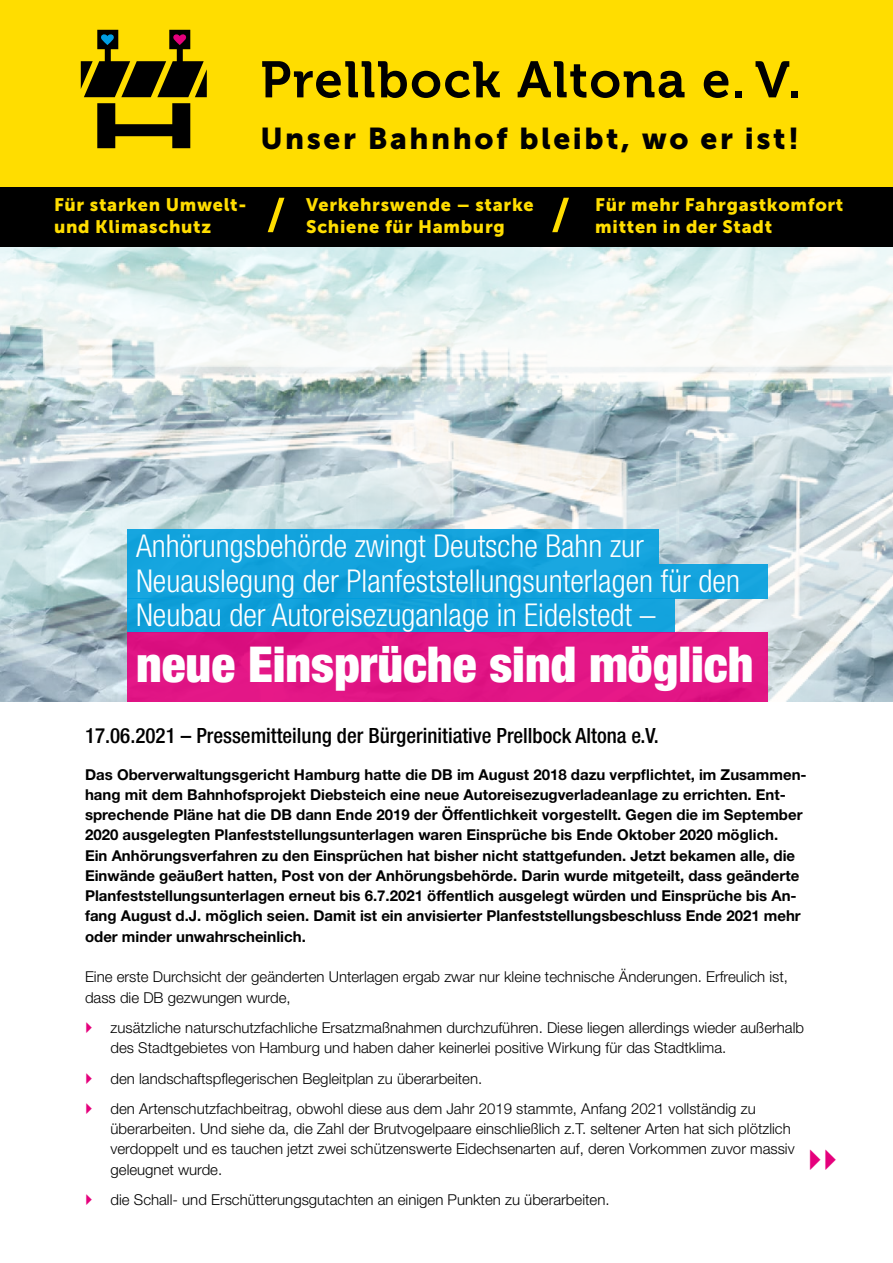
<style>
.page{position:relative;width:893px;height:1263px;background:#fff}
.page>*{position:absolute;margin:0;border:0;box-sizing:border-box;transform-origin:0 0}
.t1{font:51px "Museo 700";letter-spacing:.03em;color:#000}
.t2{font:900 condensed 49.5px "Helvetica Neue LT Std";color:#fff}
.t3{font:300 condensed 31.5px/34.5px "Helvetica Neue LT Std";color:#fff}
.t4{font:30px "Museo Sans 900";letter-spacing:.085em;color:#000}
.t5{font:500 condensed 21px "Helvetica Neue LT Std";color:#000}
.t6{font:18px/21.6px "Museo Sans 900";letter-spacing:.04em;color:#fd0}
.t7{font:700 15px/20.2px "Helvetica Neue LT Std";color:#000}
.t8{font:300 15px/20.2px "Helvetica Neue LT Std";color:#000}
</style>
<div class="page">
<img style="left:0;top:247px;width:893px;height:455px">
<div style="left:0;top:186px;width:893px;height:61px;background:#000"></div>
<div style="left:0;top:0;width:893px;height:186px;background:#fd0"></div>
<svg style="left:81px;top:30px;width:126px;height:118px"></svg>
<svg style="left:267px;top:198px;width:18px;height:34px"></svg>
<svg style="left:552px;top:198px;width:17px;height:34px"></svg>
<div style="left:127px;top:529px;width:532px;height:35px;background:#14a4de"></div>
<div style="left:127px;top:598px;width:548px;height:35px;background:#12a1db"></div>
<div style="left:127px;top:564px;width:641px;height:34px;background:#13a2dc"></div>
<div style="left:127px;top:632px;width:641px;height:70px;background:#e21686"></div>
<h1 class="t1" style="left:260px;top:51px;width:542px">Prellbock Altona e. V.</h1>
<h3 class="t4" style="left:260px;top:121px;width:540px">Unser Bahnhof bleibt, wo er ist!</h3>
<p class="t6" style="left:54px;top:194px;width:194px">Für starken Umwelt&shy;und Klimaschutz</p>
<p class="t6" style="left:306px;top:194px;width:229px">Verkehrswende – starke<br>Schiene für Hamburg</p>
<p class="t6" style="left:595px;top:194px;width:250px">Für mehr Fahrgastkomfort mitten in der Stadt</p>
<h3 class="t3" style="left:136px;top:529px;width:605px">Anhörungsbehörde zwingt Deutsche Bahn zur<br>Neuauslegung der Planfeststellungsunterlagen für den<br>Neubau der Autoreisezuganlage in Eidelstedt –</h3>
<h2 class="t2" style="left:136px;top:634px;width:619px">neue Einsprüche sind möglich</h2>
<h3 class="t5" style="left:85px;top:722px;width:575px">17.06.2021 – Pressemitteilung der Bürgerinitiative Prellbock Altona e.V.</h3>
<p class="t7" style="left:85px;top:764px;width:723px">Das Oberverwaltungsgericht Hamburg hatte die DB im August 2018 dazu verpflichtet, im Zusammen&shy;hang mit dem Bahnhofsprojekt Diebsteich eine neue Autoreisezugverladeanlage zu errichten. Ent&shy;sprechende Pläne hat die DB dann Ende 2019 der Öffentlichkeit vorgestellt. Gegen die im September 2020 ausgelegten Planfeststellungsunterlagen waren Einsprüche bis Ende Oktober 2020 möglich.<br>Ein Anhörungsverfahren zu den Einsprüchen hat bisher nicht stattgefunden. Jetzt bekamen alle, die Einwände geäußert hatten, Post von der Anhörungsbehörde. Darin wurde mitgeteilt, dass geänderte Planfeststellungsunterlagen erneut bis 6.7.2021 öffentlich ausgelegt würden und Einsprüche bis An&shy;fang August d.J. möglich seien. Damit ist ein anvisierter Planfeststellungsbeschluss Ende 2021 mehr oder minder unwahrscheinlich.</p>
<p class="t8" style="left:85px;top:966px;width:704px">Eine erste Durchsicht der geänderten Unterlagen ergab zwar nur kleine technische Änderungen. Erfreulich ist, dass die DB gezwungen wurde,</p>
<p class="t8" style="left:111px;top:1017px;width:695px">zusätzliche naturschutzfachliche Ersatzmaßnahmen durchzuführen. Diese liegen allerdings wieder außerhalb des Stadtgebietes von Hamburg und haben daher keinerlei positive Wirkung für das Stadtklima.</p>
<p class="t8" style="left:111px;top:1063px;width:647px;line-height:30.3px">den landschaftspflegerischen Begleitplan zu überarbeiten.<br>den Artenschutzfachbeitrag, obwohl diese aus dem Jahr 2019 stammte, Anfang 2021 vollständig zu</p>
<p class="t8" style="left:111px;top:1118px;width:686px">überarbeiten. Und siehe da, die Zahl der Brutvogelpaare einschließlich z.T. seltener Arten hat sich plötzlich verdoppelt und es tauchen jetzt zwei schützenswerte Eidechsenarten auf, deren Vorkommen zuvor massiv geleugnet wurde.</p>
<p class="t8" style="left:111px;top:1189px;width:501px">die Schall- und Erschütterungsgutachten an einigen Punkten zu überarbeiten.</p>
</div>
